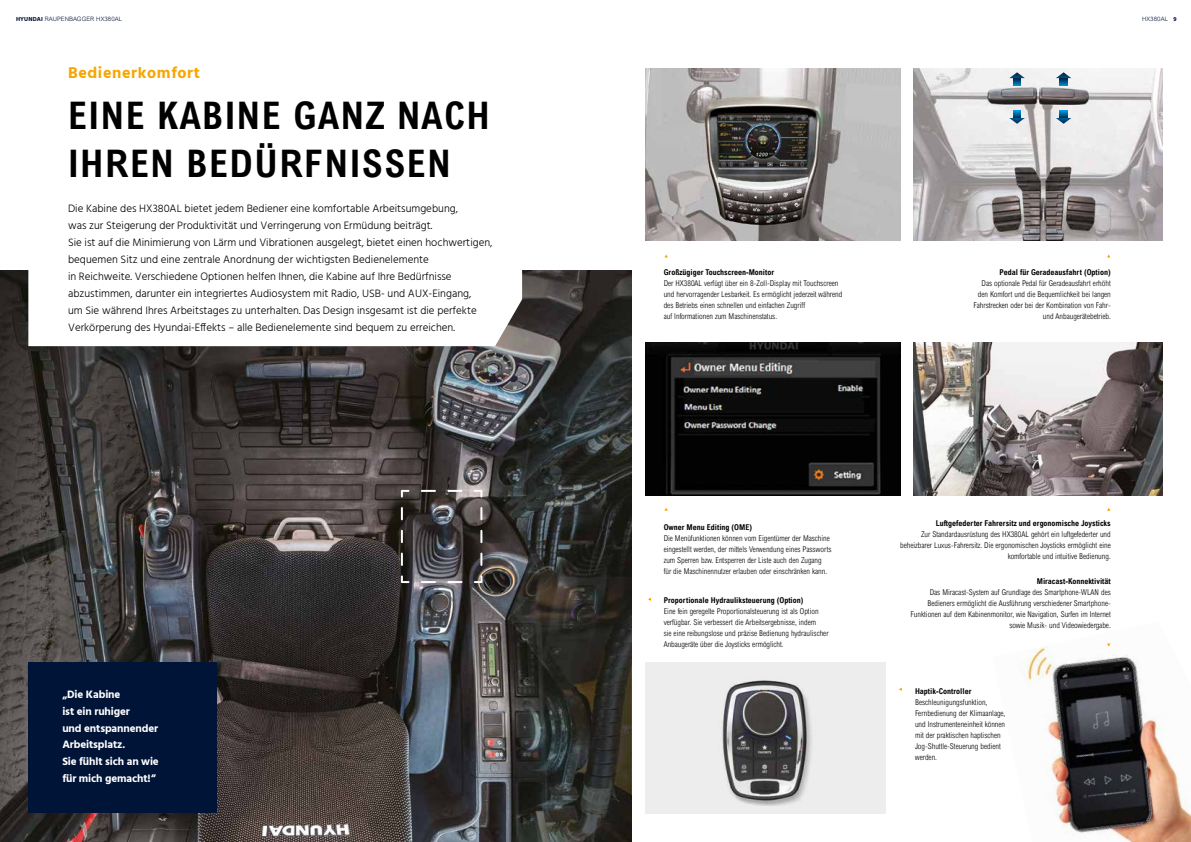
<style>
.page{position:relative;width:1191px;height:842px;background:#fff}
.page>*{position:absolute;margin:0;border:0;box-sizing:border-box;transform-origin:0 0}
.t1{font:700 condensed 38px/48px "Arial";letter-spacing:.04em;color:#000}
.t2{font:700 16px "Hind";letter-spacing:.04em;color:#f7a600}
.t3{font:300 11px/17px "Hind";color:#000}
.t4{font:700 11px/17px "Hind";letter-spacing:-.01em;color:#fff}
.t5{font:300 condensed 8px/11px "Arial";color:#000}
.t6{font:700 condensed 8px "Arial";color:#000}
.t7{font:300 6px "Arial";letter-spacing:.02em;color:#001437}
.s1{font-family:"Hind";font-weight:700}
</style>
<div class="page">
<img style="left:0;top:270px;width:631px;height:572px">
<img style="left:1019px;top:643px;width:172px;height:199px">
<img style="left:645px;top:68px;width:255px;height:173px">
<img style="left:645px;top:342px;width:255px;height:153px">
<img style="left:913px;top:342px;width:249px;height:153px">
<div style="left:645px;top:662px;width:241px;height:152px;background:#ededed"></div>
<img style="left:913px;top:68px;width:249px;height:173px">
<svg style="left:1009px;top:72px;width:15px;height:14px"></svg>
<svg style="left:1009px;top:110px;width:15px;height:14px"></svg>
<svg style="left:1055px;top:72px;width:16px;height:14px"></svg>
<svg style="left:1055px;top:110px;width:16px;height:14px"></svg>
<img style="left:722px;top:680px;width:90px;height:125px">
<svg style="left:28px;top:270px;width:494px;height:76px"></svg>
<div style="left:28px;top:662px;width:189px;height:151px;background:#001437"></div>
<svg style="left:400px;top:489px;width:83px;height:95px;background:#4f4c4d"></svg>
<p class="t7" style="left:16px;top:15px;width:108px"><span class="s1">HYUNDAI</span> RAUPENBAGGER HX380AL</p>
<p class="t7" style="left:1142px;top:15px;width:36px">HX380AL <span class="s1">9</span></p>
<h2 class="t2" style="left:68px;top:63px;width:133px">Bedienerkomfort</h2>
<h1 class="t1" style="left:68px;top:91px;width:423px">EINE KABINE GANZ NACH<br>IHREN BEDÜRFNISSEN</h1>
<p class="t3" style="left:68px;top:200px;width:426px">Die Kabine des HX380AL bietet jedem Bediener eine komfortable Arbeitsumgebung,<br>was zur Steigerung der Produktivität und Verringerung von Ermüdung beiträgt.<br>Sie ist auf die Minimierung von Lärm und Vibrationen ausgelegt, bietet einen hochwertigen, bequemen Sitz und eine zentrale Anordnung der wichtigsten Bedienelemente<br>in Reichweite. Verschiedene Optionen helfen Ihnen, die Kabine auf Ihre Bedürfnisse abzustimmen, darunter ein integriertes Audiosystem mit Radio, USB- und AUX-Eingang,<br>um Sie während Ihres Arbeitstages zu unterhalten. Das Design insgesamt ist die perfekte Verkörperung des Hyundai-Effekts – alle Bedienelemente sind bequem zu erreichen.</p>
<h3 class="t4" style="left:62px;top:685px;width:98px">„Die Kabine<br>ist ein ruhiger<br>und entspannender<br>Arbeitsplatz.<br>Sie fühlt sich an wie für mich gemacht!“</h3>
<p class="t6" style="left:663px;top:267px;width:112px">Großzügiger Touchscreen-Monitor</p>
<p class="t5" style="left:663px;top:277px;width:180px">Der HX380AL verfügt über ein 8-Zoll-Display mit Touchscreen und hervorragender Lesbarkeit. Es ermöglicht jederzeit während des Betriebs einen schnellen und einfachen Zugriff<br>auf Informationen zum Maschinenstatus.</p>
<p class="t6" style="left:999px;top:267px;width:113px">Pedal für Geradeausfahrt (Option)</p>
<p class="t5" style="left:973px;top:277px;width:139px;text-align:right">Das optionale Pedal für Geradeausfahrt erhöht den Komfort und die Bequemlichkeit bei langen Fahrstrecken oder bei der Kombination von Fahr&shy;und Anbaugerätebetrieb.</p>
<p class="t6" style="left:663px;top:523px;width:90px">Owner Menu Editing (OME)</p>
<p class="t5" style="left:663px;top:533px;width:169px">Die Menüfunktionen können vom Eigentümer der Maschine eingestellt werden, der mittels Verwendung eines Passworts zum Sperren bzw. Entsperren der Liste auch den Zugang<br>für die Maschinennutzer erlauben oder einschränken kann.</p>
<p class="t6" style="left:663px;top:595px;width:141px">Proportionale Hydrauliksteuerung (Option)</p>
<p class="t5" style="left:663px;top:605px;width:166px">Eine fein geregelte Proportionalsteuerung ist als Option verfügbar. Sie verbessert die Arbeitsergebnisse, indem<br>sie eine reibungslose und präzise Bedienung hydraulischer Anbaugeräte über die Joysticks ermöglicht.</p>
<p class="t6" style="left:935px;top:518px;width:177px">Luftgefederter Fahrersitz und ergonomische Joysticks</p>
<p class="t5" style="left:900px;top:528px;width:212px;text-align:right">Zur Standardausrüstung des HX380AL gehört ein luftgefederter und beheizbarer Luxus-Fahrersitz. Die ergonomischen Joysticks ermöglicht eine komfortable und intuitive Bedienung.</p>
<p class="t6" style="left:1036px;top:576px;width:75px">Miracast-Konnektivität</p>
<p class="t5" style="left:910px;top:586px;width:202px;text-align:right">Das Miracast-System auf Grundlage des Smartphone-WLAN des Bedieners ermöglicht die Ausführung verschiedener Smartphone-Funktionen auf dem Kabinenmonitor, wie Navigation, Surfen im Internet sowie Musik- und Videowiedergabe.</p>
<p class="t6" style="left:915px;top:686px;width:58px">Haptik-Controller</p>
<p class="t5" style="left:915px;top:696px;width:92px">Beschleunigungsfunktion,<br>Fernbedienung der Klimaanlage, und Instrumenteneinheit können mit der praktischen haptischen<br>Jog-Shuttle-Steuerung bedient werden.</p>
</div>
